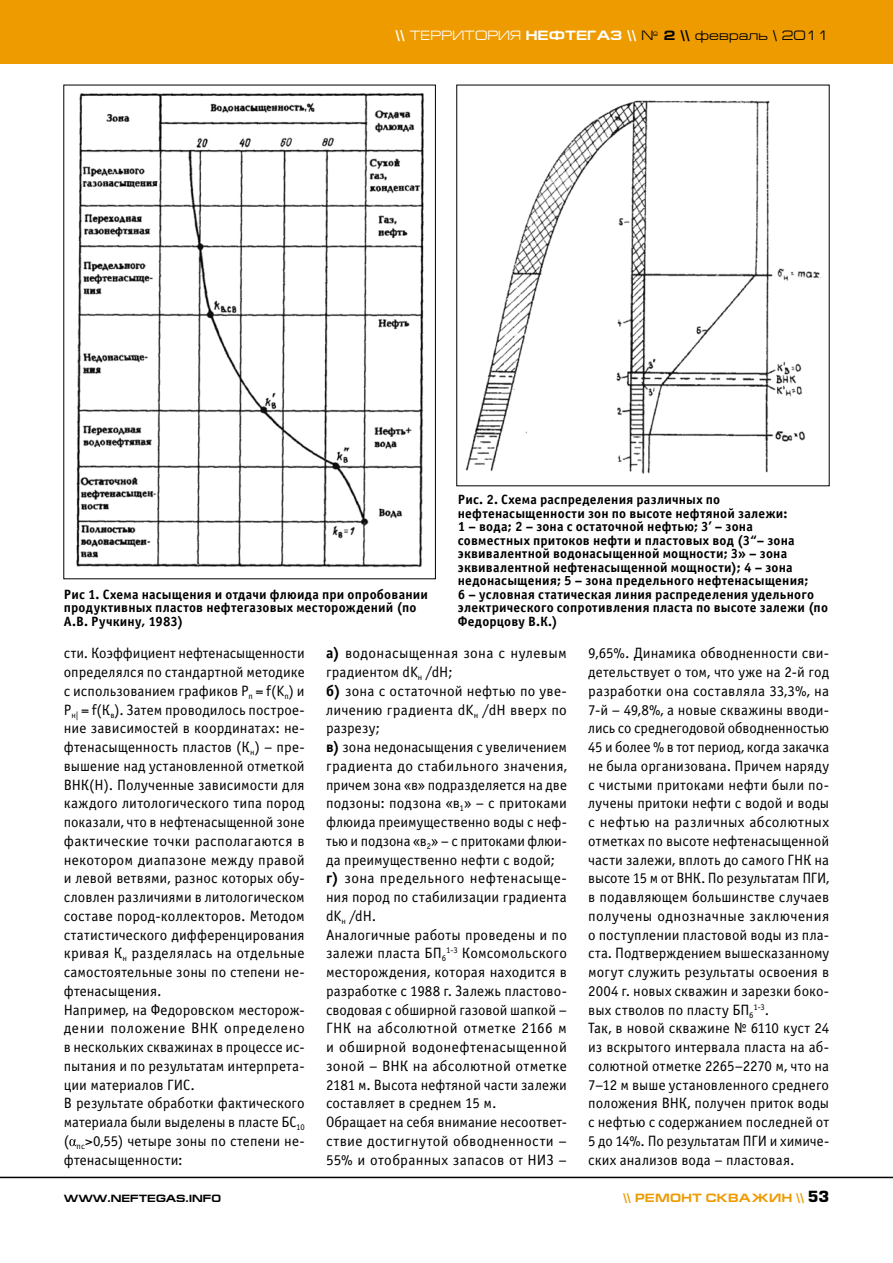
<style>
.page{position:relative;width:893px;height:1263px;background:#fff}
.page>*{position:absolute;margin:0;border:0;box-sizing:border-box;transform-origin:0 0}
.t1{font:15px/18.8px "Officina Sans C";letter-spacing:.01em;color:#000}
.t2{font:700 13.5px/13.5px "Officina Sans C";letter-spacing:.015em;color:#000}
.t3{font:13.5px "Europe Ext";color:#000}
.t4{font:700 12px "Europe Ext";letter-spacing:.025em;color:#ee9b00}
.t5{font:700 10.5px "Europe Ext";color:#000}
.t6{font:8.7px "Officina Sans C";color:#000}
.s1{font-weight:700;color:#fff}
.s2{color:#fff}
.s3{font-weight:700}
.s4{font-size:15px}
.s5{font-family:"Europe";font-size:15px;color:#000}
</style>
<div class="page">
<div style="left:0;top:0;width:893px;height:64px;background:#ee9b00"></div>
<hr style="left:0;top:1177px;width:893px;height:1px;background:#000">
<svg style="left:69px;top:1139px;width:7px;height:7px"></svg>
<img style="left:76px;top:93px;width:348px;height:475px">
<img style="left:465px;top:100px;width:357px;height:374px">
<p class="t3" style="left:396px;top:28px;width:435px"><span class="s1">\\</span> <span class="s2">ТЕРРИТОРИЯ</span> <span class="s1">НЕФТЕГАЗ \\</span> № <span class="s3">2 \\</span> февраль \ 2011</p>
<p class="t2" style="left:64px;top:587px;width:366px">Рис 1. Схема насыщения и отдачи флюида при опробовании продуктивных пластов нефтегазовых месторождений (по<br>А.В. Ручкину, 1983)</p>
<p class="t2" style="left:458px;top:493px;width:372px">Рис. 2. Схема распределения различных по нефтенасыщенности зон по высоте нефтяной залежи:<br>1 – вода; 2 – зона с остаточной нефтью; 3’ – зона совместных притоков нефти и пластовых вод (3“– зона эквивалентной водонасыщенной мощности; 3» – зона эквивалентной нефтенасыщенной мощности); 4 – зона недонасыщения; 5 – зона предельного нефтенасыщения;<br>6 – условная статическая линия распределения удельного электрического сопротивления пласта по высоте залежи (по Федорцову В.К.)</p>
<p class="t1" style="left:64px;top:644px;width:242px">сти. Коэффициент нефтенасыщенности определялся по стандартной методике с использованием графиков Р<sub>п</sub> = f(K<sub>п</sub>) и Р<sub>н|</sub> = f(К<sub>в</sub>). Затем проводилось построе&shy;ние зависимостей в координатах: не&shy;фтенасыщенность пластов (К<sub>н</sub>) – пре&shy;вышение над установленной отметкой ВНК(Н). Полученные зависимости для каждого литологического типа пород показали, что в нефтенасыщенной зоне фактические точки располагаются в некотором диапазоне между правой и левой ветвями, разнос которых обу&shy;словлен различиями в литологическом составе пород-коллекторов. Методом статистического дифференцирования кривая К<sub>н</sub> разделялась на отдельные самостоятельные зоны по степени не&shy;фтенасыщения.<br>Например, на Федоровском месторож&shy;дении положение ВНК определено в нескольких скважинах в процессе ис&shy;пытания и по результатам интерпрета&shy;ции материалов ГИС.<br>В результате обработки фактического материала были выделены в пласте БС<sub>10 </sub>( <sub>пс</sub>&gt;0,55) четыре зоны по степени не&shy;фтенасыщенности:</p>
<p class="t1" style="left:326px;top:644px;width:242px"><span class="s3">а)</span> водонасыщенная зона с нулевым градиентом dK<sub>н</sub> /dН;<br><span class="s3">б)</span> зона с остаточной нефтью по уве&shy;личению градиента dK<sub>н</sub> /dН вверх по разрезу;<br><span class="s3">в)</span> зона недонасыщения с увеличением градиента до стабильного значения, причем зона «в» подразделяется на две подзоны: подзона «в<sub>1</sub>» – с притоками флюида преимущественно воды с неф&shy;тью и подзона «в<sub>2</sub>» – с притоками флюи&shy;да преимущественно нефти с водой; <span class="s3">г)</span> зона предельного нефтенасыще&shy;ния пород по стабилизации градиента dK<sub>н</sub> /dН.<br>Аналогичные работы проведены и по залежи пласта БП<sub>6</sub><sup>1-3</sup> Комсомольского месторождения, которая находится в разработке с 1988 г. Залежь пластово&shy;сводовая с обширной газовой шапкой –<br>ГНК на абсолютной отметке 2166 м и обширной водонефтенасыщенной зоной – ВНК на абсолютной отметке<br>2181 м. Высота нефтяной части залежи составляет в среднем 15 м.<br>Обращает на себя внимание несоответ&shy;ствие достигнутой обводненности –<br>55% и отобранных запасов от НИЗ –</p>
<p class="t1" style="left:588px;top:644px;width:242px;text-align:justify">9,65%. Динамика обводненности сви&shy;детельствует о том, что уже на 2-й год разработки она составляла 33,3%, на 7-й – 49,8%, а новые скважины вводи&shy;лись со среднегодовой обводненностью 45 и более % в тот период, когда закачка не была организована. Причем наряду с чистыми притоками нефти были по&shy;лучены притоки нефти с водой и воды с нефтью на различных абсолютных отметках по высоте нефтенасыщенной части залежи, вплоть до самого ГНК на высоте 15 м от ВНК. По результатам ПГИ, в подавляющем большинстве случаев получены однозначные заключения о поступлении пластовой воды из пла&shy;ста. Подтверждением вышесказанному могут служить результаты освоения в 2004 г. новых скважин и зарезки боко&shy;вых стволов по пласту БП<sub>6</sub></p>
<p class="t6" style="left:753px;top:1002px;width:17px">1-3<span class="s4">.</span></p>
<p class="t1" style="left:588px;top:1019px;width:242px;text-align:justify">Так, в новой скважине № 6110 куст 24 из вскрытого интервала пласта на аб&shy;солютной отметке 2265–2270 м, что на 7–12 м выше установленного среднего положения ВНК, получен приток воды с нефтью с содержанием последней от 5 до 14%. По результатам ПГИ и химиче&shy;ских анализов вода – пластовая.</p>
<p class="t5" style="left:64px;top:1193px;width:159px">WWW.NEFTEGAS.INFO</p>
<p class="t4" style="left:623px;top:1191px;width:208px">\\ ремонт скважин \\ <span class="s5">53</span></p>
</div>
